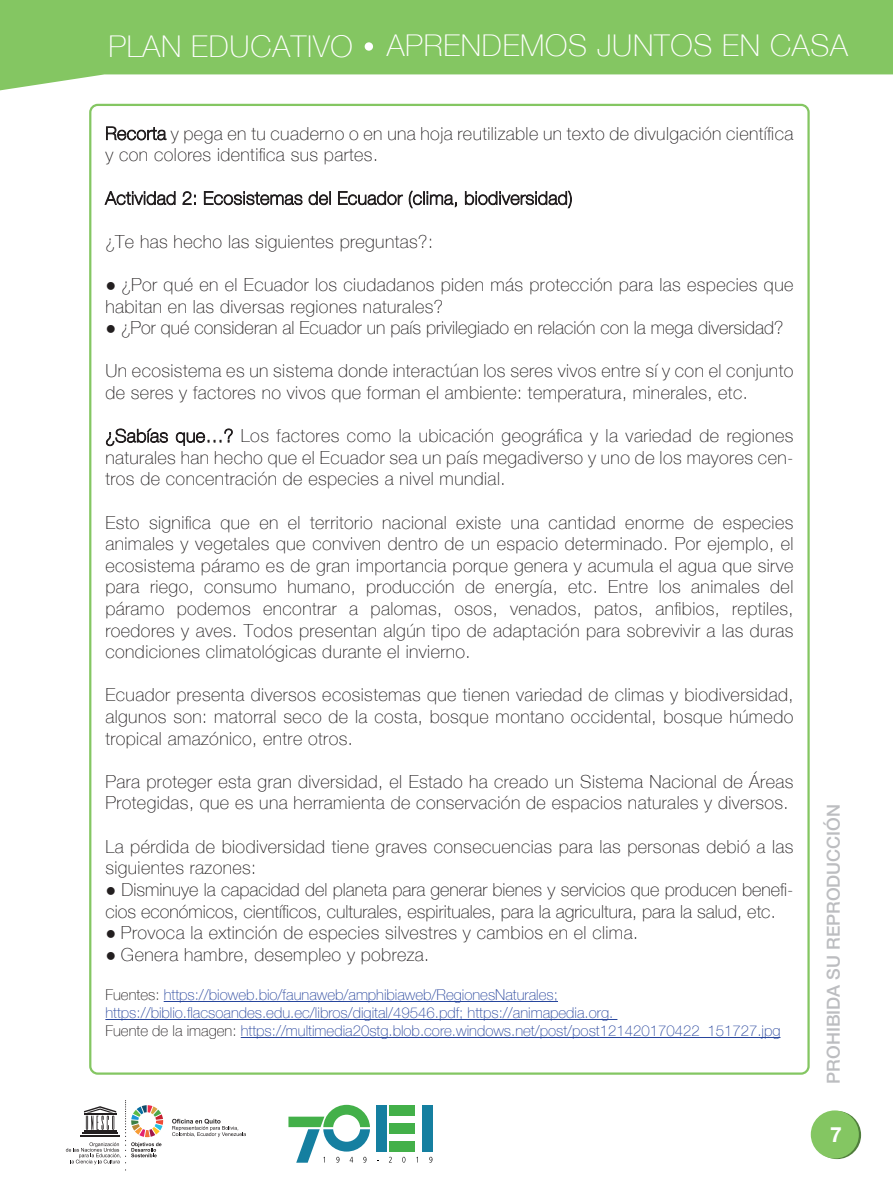
<style>
.page{position:relative;width:893px;height:1191px;background:#fff}
.page>*{position:absolute;margin:0;border:0;box-sizing:border-box;transform-origin:0 0}
.t1{font:100 30px "Helvetica Neue";letter-spacing:.025em;color:#fff}
.t2{font:700 21px "Helvetica Neue LT Std";color:#fff}
.t3{font:100 18px/21.6px "Helvetica Neue";letter-spacing:.02em;color:#231f20}
.t4{font:100 18px/21.6px "Helvetica Neue";color:#231f20}
.t5{font:500 18px "Helvetica Neue LT Std";color:#bcbdc0}
.t6{font:100 15px/18px "Helvetica Neue";color:#28469d}
.s1{font-family:"Century Gothic";font-weight:400}
.s2{color:#231f20}
</style>
<div class="page">
<svg style="left:0;top:0;width:893px;height:90px;fill:#84c662"></svg>
<div style="left:365px;top:42px;width:8px;height:9px;background:#fff;border-radius:50%"></div>
<svg style="left:813px;top:1111px;width:48px;height:48px"></svg>
<div style="left:811px;top:1110px;width:48px;height:48px;background:#84c662;border-radius:50%"></div>
<svg style="left:66px;top:1100px;width:97px;height:70px"></svg>
<svg style="left:172px;top:1118px;width:74px;height:19px"></svg>
<svg style="left:106px;top:126px;width:61px;height:14px"></svg>
<svg style="left:104px;top:191px;width:72px;height:15px"></svg>
<svg style="left:182px;top:191px;width:14px;height:14px"></svg>
<svg style="left:204px;top:191px;width:127px;height:14px"></svg>
<svg style="left:338px;top:191px;width:65px;height:14px"></svg>
<svg style="left:409px;top:191px;width:48px;height:17px"></svg>
<svg style="left:465px;top:191px;width:107px;height:17px"></svg>
<svg style="left:106px;top:428px;width:62px;height:18px"></svg>
<svg style="left:176px;top:428px;width:57px;height:18px"></svg>
<hr style="left:164px;top:1001px;width:394px;height:1px;background:#28469d">
<hr style="left:105px;top:1019px;width:512px;height:1px;background:#28469d">
<hr style="left:241px;top:1037px;width:539px;height:1px;background:#28469d">
<div style="left:422px;top:1104px;width:11px;height:47px;background:#157fa0"></div>
<div style="left:376px;top:1104px;width:11px;height:47px;background:#157fa0"></div>
<div style="left:389px;top:1104px;width:25px;height:11px;background:#43b049"></div>
<div style="left:389px;top:1122px;width:25px;height:11px;background:#43b049"></div>
<div style="left:389px;top:1141px;width:25px;height:10px;background:#43b049"></div>
<svg style="left:288px;top:1104px;width:82px;height:58px"></svg>
<svg style="left:402px;top:1156px;width:3px;height:6px"></svg>
<svg style="left:429px;top:1156px;width:3px;height:6px"></svg>
<h1 class="t1" style="left:108px;top:22px;width:741px">PLAN EDUCATIVO APRENDEMOS JUNTOS EN CASA</h1>
<p class="t3" style="left:105px;top:122px;width:689px">Recorta y pega en tu cuaderno o en una hoja reutilizable un texto de divulgación científica y con colores identifica sus partes.</p>
<p class="t3" style="left:105px;top:187px;width:469px">Actividad 2: Ecosistemas del Ecuador (clima, biodiversidad)</p>
<p class="t3" style="left:105px;top:230px;width:329px">¿Te has hecho las siguientes preguntas?:</p>
<p class="t3" style="left:105px;top:273px;width:689px"><span class="s1">●</span> ¿Por qué en el Ecuador los ciudadanos piden más protección para las especies que habitan en las diversas regiones naturales?</p>
<p class="t4" style="left:105px;top:316px;width:680px"><span class="s1">●</span> ¿Por qué consideran al Ecuador un país privilegiado en relación con la mega diversidad?</p>
<p class="t3" style="left:105px;top:360px;width:689px">Un ecosistema es un sistema donde interactúan los seres vivos entre sí y con el conjunto de seres y factores no vivos que forman el ambiente: temperatura, minerales, etc.</p>
<p class="t3" style="left:105px;top:424px;width:690px;text-align:justify">¿Sabías que…? Los factores como la ubicación geográfica y la variedad de regiones naturales han hecho que el Ecuador sea un país megadiverso y uno de los mayores cen&shy;tros de concentración de especies a nivel mundial.</p>
<p class="t3" style="left:105px;top:511px;width:690px;text-align:justify">Esto significa que en el territorio nacional existe una cantidad enorme de especies animales y vegetales que conviven dentro de un espacio determinado. Por ejemplo, el ecosistema páramo es de gran importancia porque genera y acumula el agua que sirve para riego, consumo humano, producción de energía, etc. Entre los animales del páramo podemos encontrar a palomas, osos, venados, patos, anfibios, reptiles, roedores y aves. Todos presentan algún tipo de adaptación para sobrevivir a las duras condiciones climatológicas durante el invierno.</p>
<p class="t3" style="left:105px;top:684px;width:690px;text-align:justify">Ecuador presenta diversos ecosistemas que tienen variedad de climas y biodiversidad, algunos son: matorral seco de la costa, bosque montano occidental, bosque húmedo tropical amazónico, entre otros.</p>
<p class="t3" style="left:105px;top:770px;width:690px">Para proteger esta gran diversidad, el Estado ha creado un Sistema Nacional de Áreas<br>Protegidas, que es una herramienta de conservación de espacios naturales y diversos.</p>
<p class="t3" style="left:105px;top:835px;width:690px">La pérdida de biodiversidad tiene graves consecuencias para las personas debió a las siguientes razones:</p>
<p class="t4" style="left:105px;top:878px;width:689px"><span class="s1">●</span> Disminuye la capacidad del planeta para generar bienes y servicios que producen benefi&shy;cios económicos, científicos, culturales, espirituales, para la agricultura, para la salud, etc.</p>
<p class="t3" style="left:105px;top:921px;width:534px"><span class="s1">●</span> Provoca la extinción de especies silvestres y cambios en el clima.</p>
<p class="t3" style="left:105px;top:943px;width:325px"><span class="s1">●</span> Genera hambre, desempleo y pobreza.</p>
<p class="t6" style="left:105px;top:985px;width:677px"><span class="s2">Fuentes:</span> https://bioweb.bio/faunaweb/amphibiaweb/RegionesNaturales; https://biblio.flacsoandes.edu.ec/libros/digital/49546.pdf; https://animapedia.org.<br><span class="s2">Fuente de la imagen:</span> https://multimedia20stg.blob.core.windows.net/post/post121420170422_151727.jpg</p>
<p class="t5" style="left:823px;top:1083px;width:281px;rotate:-90deg">PROHIBIDA SU REPRODUCCIÓN</p>
<p class="t2" style="left:830px;top:1121px;width:13px">7</p>
</div>
